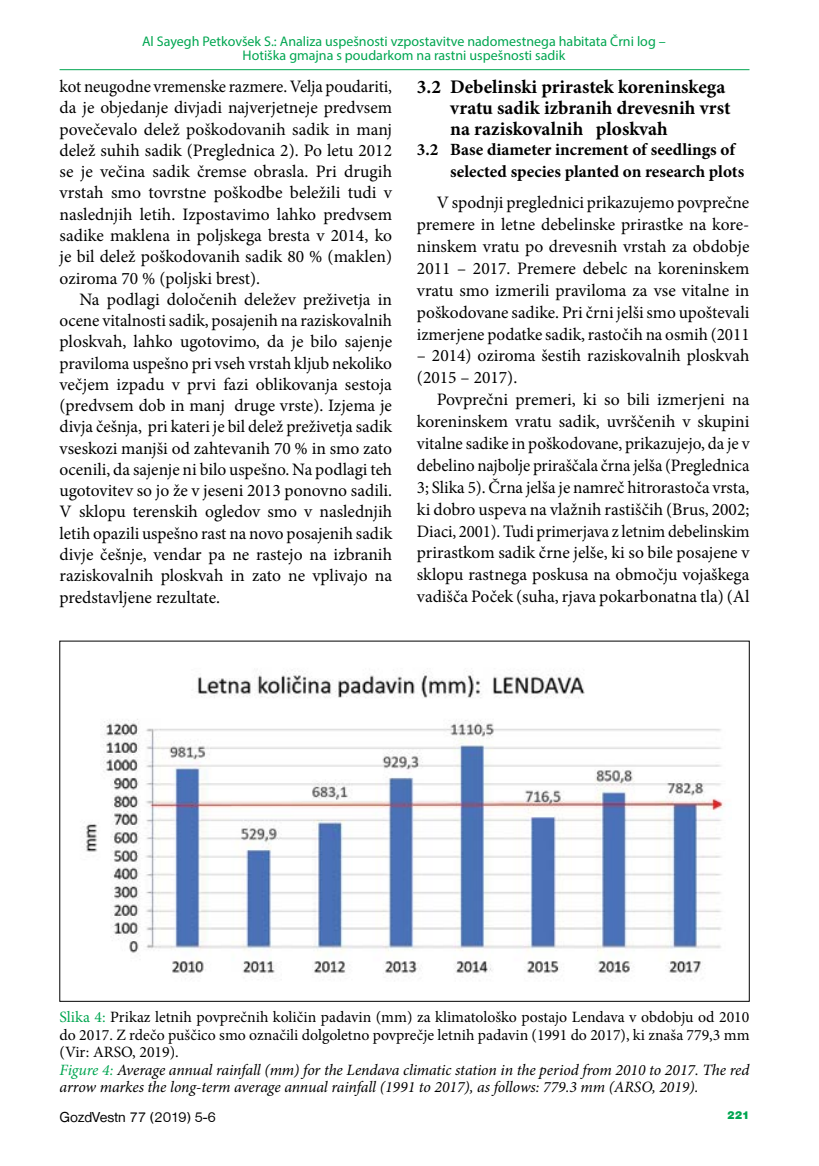
<style>
.page{position:relative;width:819px;height:1166px;background:#fff}
.page>*{position:absolute;margin:0;border:0;box-sizing:border-box;transform-origin:0 0}
.t1{font:700 19.25px/21px "Minion Pro";color:#000}
.t2{font:17.5px/21.9px "Minion Pro";color:#000;text-align:justify}
.t3{font:700 17.15px/21.3px "Minion Pro";letter-spacing:-.005em;color:#000}
.t4{font:15.75px/17.5px "Minion Pro";color:#000}
.t5{font:14.88px "Nimbus San DEE";color:#000}
.t6{font:14px/14px "Myriad Pro";color:#00a651;text-align:center}
.t7{font:11.38px "Nimbus San DEE Blac";color:#00a651}
.s1{color:#00a651}
.s2{font-style:italic;color:#00a651}
.s3{font-style:italic}
</style>
<div class="page">
<hr style="left:60px;top:69px;width:689px;height:1px;background:#00a651">
<img style="left:83px;top:671px;width:641px;height:306px">
<p class="t6" style="left:142px;top:35px;width:525px">Al Sayegh Petkovšek S.: Analiza uspešnosti vzpostavitve nadomestnega habitata Črni log –<br>Hotiška gmajna s poudarkom na rastni uspešnosti sadik</p>
<p class="t2" style="left:60px;top:76px;width:334px;line-height:21.2px">kot neugodne vremenske razmere. Velja poudariti, da je objedanje divjadi najverjetneje predvsem povečevalo delež poškodovanih sadik in manj delež suhih sadik (Preglednica 2). Po letu 2012 se je večina sadik čremse obrasla. Pri drugih vrstah smo tovrstne poškodbe beležili tudi v naslednjih letih. Izpostavimo lahko predvsem sadike maklena in poljskega bresta v 2014, ko je bil delež poškodovanih sadik 80 % (maklen) oziroma 70 % (poljski brest).</p>
<p class="t2" style="left:60px;top:289px;width:334px;line-height:21.3px;text-indent:20px">Na podlagi določenih deležev preživetja in ocene vitalnosti sadik, posajenih na raziskovalnih ploskvah, lahko ugotovimo, da je bilo sajenje praviloma uspešno pri vseh vrstah kljub nekoliko večjem izpadu v prvi fazi oblikovanja sestoja (predvsem dob in manj druge vrste). Izjema je divja češnja, pri kateri je bil delež preživetja sadik vseskozi manjši od zahtevanih 70 % in smo zato ocenili, da sajenje ni bilo uspešno. Na podlagi teh ugotovitev so jo že v jeseni 2013 ponovno sadili.<br>V sklopu terenskih ogledov smo v naslednjih letih opazili uspešno rast na novo posajenih sadik divje češnje, vendar pa ne rastejo na izbranih raziskovalnih ploskvah in zato ne vplivajo na predstavljene rezultate.</p>
<p class="t1" style="left:450px;top:76px;width:282px;text-indent:-33px">3.2 Debelinski prirastek koreninskega vratu sadik izbranih drevesnih vrst na raziskovalnih ploskvah</p>
<p class="t3" style="left:450px;top:139px;width:295px;text-indent:-33px">3.2 Base diameter increment of seedlings of selected species planted on research plots</p>
<p class="t2" style="left:417px;top:192px;width:334px;text-indent:20px">V spodnji preglednici prikazujemo povprečne premere in letne debelinske prirastke na kore&shy;ninskem vratu po drevesnih vrstah za obdobje 2011 – 2017. Premere debelc na koreninskem vratu smo izmerili praviloma za vse vitalne in poškodovane sadike. Pri črni jelši smo upoštevali izmerjene podatke sadik, rastočih na osmih (2011</p>
<p class="t2" style="left:417px;top:345px;width:334px">– 2014) oziroma šestih raziskovalnih ploskvah (2015 – 2017).</p>
<p class="t2" style="left:417px;top:389px;width:334px;text-indent:20px">Povprečni premeri, ki so bili izmerjeni na koreninskem vratu sadik, uvrščenih v skupini vitalne sadike in poškodovane, prikazujejo, da je v debelino najbolje priraščala črna jelša (Preglednica 3; Slika 5). Črna jelša je namreč hitrorastoča vrsta, ki dobro uspeva na vlažnih rastiščih (Brus, 2002; Diaci, 2001). Tudi primerjava z letnim debelinskim prirastkom sadik črne jelše, ki so bile posajene v sklopu rastnega poskusa na območju vojaškega vadišča Poček (suha, rjava pokarbonatna tla) (Al</p>
<p class="t4" style="left:60px;top:1008px;width:691px"><span class="s1">Slika 4:</span> Prikaz letnih povprečnih količin padavin (mm) za klimatološko postajo Lendava v obdobju od 2010 do 2017. Z rdečo puščico smo označili dolgoletno povprečje letnih padavin (1991 do 2017), ki znaša 779,3 mm (Vir: ARSO, 2019).<br><span class="s2">Figure 4:</span> <span class="s3">Average annual rainfall (mm) for the Lendava climatic station in the period from 2010 to 2017. The red arrow markes the long-term average annual rainfall (1991 to 2017), as follows: 779.3 mm (ARSO, 2019).</span></p>
<p class="t5" style="left:60px;top:1109px;width:158px">GozdVestn 77 (2019) 5-6</p>
<p class="t7" style="left:727px;top:1109px;width:24px">221</p>
</div>
